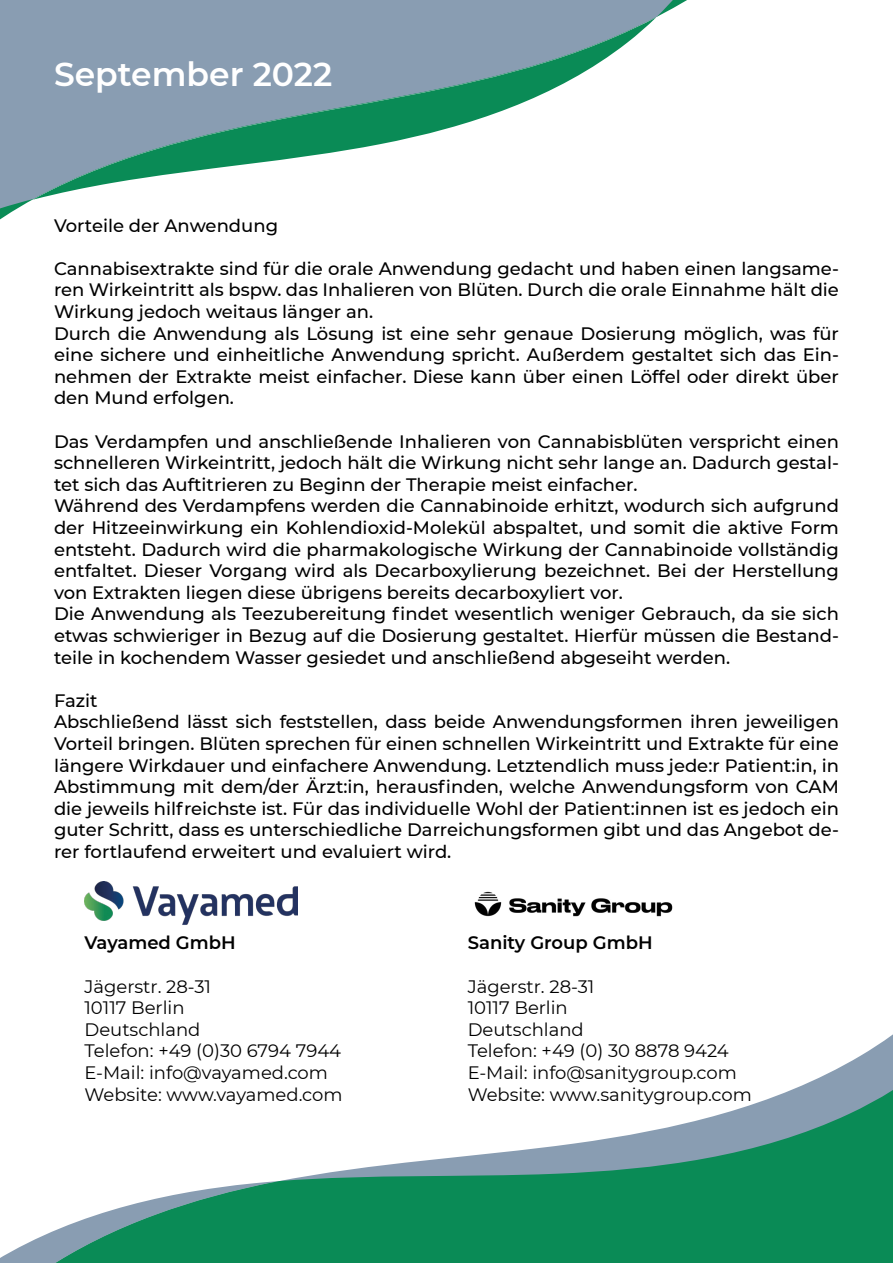
<style>
.page{position:relative;width:893px;height:1263px;background:#fff}
.page>*{position:absolute;margin:0;border:0;box-sizing:border-box;transform-origin:0 0}
.t1{font:600 33px "Montserrat";color:#fff}
.t2{font:500 18px/21.6px "Montserrat";color:#000}
.t3{font:18px/21.6px "Montserrat";color:#000}
.t4{font:600 18px "Montserrat";color:#000}
</style>
<div class="page">
<svg style="left:0;top:1235px;width:44px;height:28px"></svg>
<svg style="left:44px;top:1061px;width:849px;height:202px"></svg>
<svg style="left:0;top:0;width:687px;height:220px"></svg>
<img style="left:84px;top:881px;width:213px;height:44px">
<img style="left:474px;top:891px;width:199px;height:26px">
<div style="left:54px;top:54px;width:310px;height:37px;background:#899db2"></div>
<h1 class="t1" style="left:54px;top:51px;width:280px">September 2022</h1>
<p class="t2" style="left:54px;top:214px;width:226px">Vorteile der Anwendung</p>
<p class="t2" style="left:54px;top:257px;width:786px">Cannabisextrakte sind für die orale Anwendung gedacht und haben einen langsame&shy;ren Wirkeintritt als bspw. das Inhalieren von Blüten. Durch die orale Einnahme hält die Wirkung jedoch weitaus länger an.<br>Durch die Anwendung als Lösung ist eine sehr genaue Dosierung möglich, was für eine sichere und einheitliche Anwendung spricht. Außerdem gestaltet sich das Ein&shy;nehmen der Extrakte meist einfacher. Diese kann über einen Löffel oder direkt über den Mund erfolgen.</p>
<p class="t2" style="left:54px;top:430px;width:786px">Das Verdampfen und anschließende Inhalieren von Cannabisblüten verspricht einen schnelleren Wirkeintritt, jedoch hält die Wirkung nicht sehr lange an. Dadurch gestal&shy;tet sich das Auftitrieren zu Beginn der Therapie meist einfacher.<br>Während des Verdampfens werden die Cannabinoide erhitzt, wodurch sich aufgrund der Hitzeeinwirkung ein Kohlendioxid-Molekül abspaltet, und somit die aktive Form entsteht. Dadurch wird die pharmakologische Wirkung der Cannabinoide vollständig entfaltet. Dieser Vorgang wird als Decarboxylierung bezeichnet. Bei der Herstellung von Extrakten liegen diese übrigens bereits decarboxyliert vor.<br>Die Anwendung als Teezubereitung findet wesentlich weniger Gebrauch, da sie sich etwas schwieriger in Bezug auf die Dosierung gestaltet. Hierfür müssen die Bestand&shy;teile in kochendem Wasser gesiedet und anschließend abgeseiht werden.</p>
<p class="t2" style="left:54px;top:689px;width:786px">Fazit<br>Abschließend lässt sich feststellen, dass beide Anwendungsformen ihren jeweiligen Vorteil bringen. Blüten sprechen für einen schnellen Wirkeintritt und Extrakte für eine längere Wirkdauer und einfachere Anwendung. Letztendlich muss jede:r Patient:in, in Abstimmung mit dem/der Ärzt:in, herausfinden, welche Anwendungsform von CAM die jeweils hilfreichste ist. Für das individuelle Wohl der Patient:innen ist es jedoch ein guter Schritt, dass es unterschiedliche Darreichungsformen gibt und das Angebot de&shy;rer fortlaufend erweitert und evaluiert wird.</p>
<p class="t4" style="left:84px;top:930px;width:153px">Vayamed GmbH</p>
<p class="t3" style="left:84px;top:975px;width:260px">Jägerstr. 28-31<br>10117 Berlin<br>Deutschland<br>Telefon: +49 (0)30 6794 7944<br>E-Mail: info@vayamed.com<br>Website: www.vayamed.com</p>
<p class="t4" style="left:468px;top:930px;width:186px">Sanity Group GmbH</p>
<p class="t3" style="left:468px;top:975px;width:286px">Jägerstr. 28-31<br>10117 Berlin<br>Deutschland<br>Telefon: +49 (0) 30 8878 9424<br>E-Mail: info@sanitygroup.com<br>Website: www.sanitygroup.com</p>
</div>
